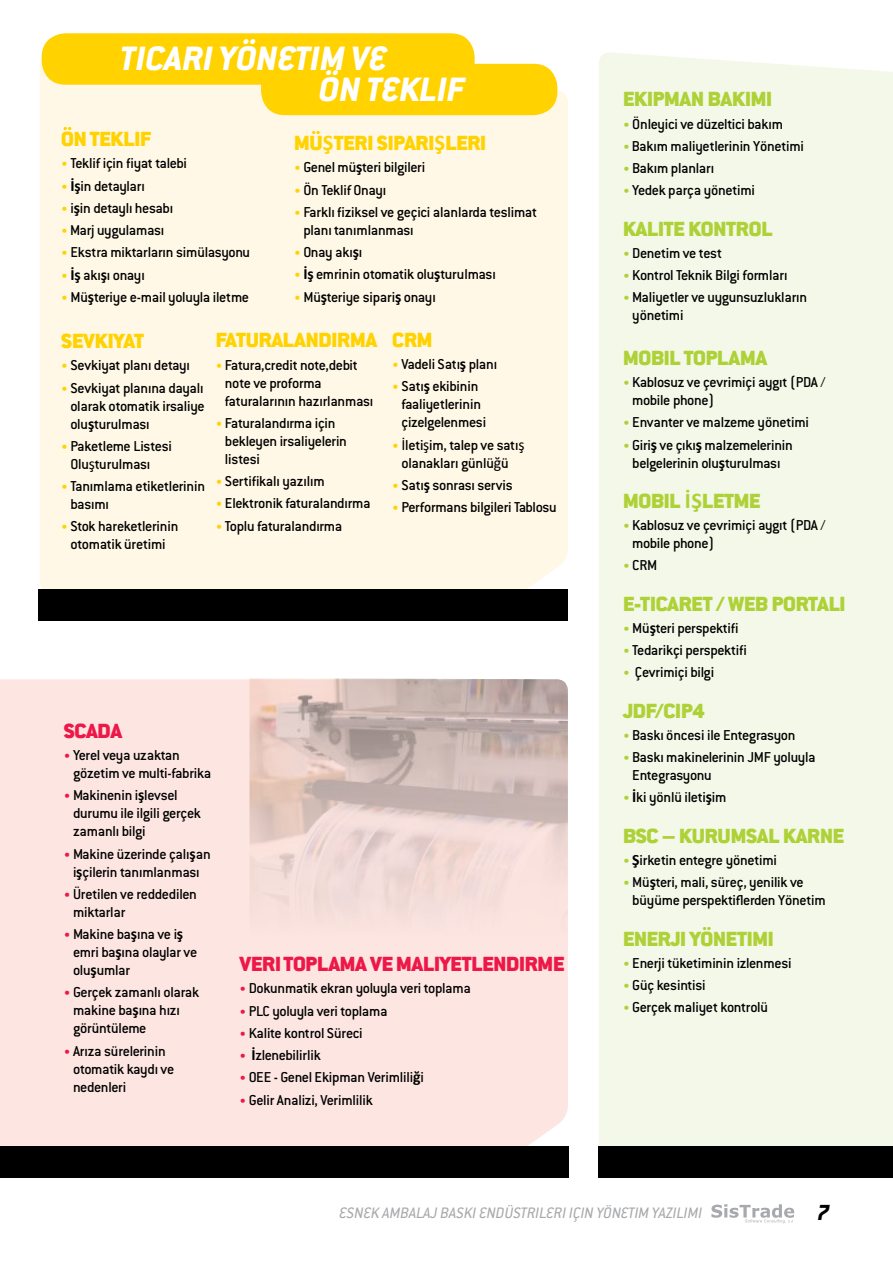
<style>
.page{position:relative;width:893px;height:1263px;background:#fff}
.page>*{position:absolute;margin:0;border:0;box-sizing:border-box;transform-origin:0 0}
.t1{font:italic 800 37.2px/30.8px "Conduit ITC Std";color:#fff}
.t2{font:italic 800 24px "Conduit ITC Std";color:#000}
.t3{font:900 22.5px "Conduit ITC Std";letter-spacing:-.01em;color:#add136}
.t4{font:900 22.5px "Conduit ITC Std";letter-spacing:-.01em;color:#ffd200}
.t5{font:900 22.5px "Conduit ITC Std";letter-spacing:-.01em;color:#ed1748}
.t6{font:italic 16.65px "Conduit ITC Std";color:#a7a9ac}
.t7{font:500 15.75px/18px "Conduit ITC Std";letter-spacing:-.02em;color:#000}
.s1{font-size:13.5px;color:#ffd200}
.s2{font-family:"Calibri";font-weight:700}
.s3{font-family:"Calibri";font-weight:400}
.s4{font-size:13.5px;color:#ed1748}
.s5{font-size:13.5px;color:#add136}
</style>
<div class="page">
<svg style="left:711px;top:1204px;width:83px;height:19px"></svg>
<div style="left:0;top:679px;width:568px;height:467px;background:#fde6e1"></div>
<img style="left:249px;top:678px;width:319px;height:259px">
<div style="left:40px;top:55px;width:528px;height:534px;background:#fff8e6"></div>
<div style="left:599px;top:52px;width:294px;height:1094px;background:#f4f8e8"></div>
<div style="left:42px;top:33px;width:433px;height:52px;background:#ffd200;border-radius:24px"></div>
<div style="left:261px;top:64px;width:296px;height:51px;background:#ffd200;border-radius:24px"></div>
<div style="left:598px;top:1146px;width:295px;height:32px;background:#000"></div>
<div style="left:38px;top:589px;width:530px;height:32px;background:#000"></div>
<div style="left:0;top:1146px;width:568px;height:32px;background:#000"></div>
<h1 class="t1" style="left:318px;top:42px;width:147px;text-indent:-199px">TICARI YÖNETIM VE<br>ÖN TEKLIF</h1>
<h3 class="t4" style="left:61px;top:127px;width:91px">ÖN TEKLIF</h3>
<p class="t7" style="left:61px;top:154px;width:127px"><span class="s1">•</span> Teklif için fiyat talebi</p>
<p class="t7" style="left:61px;top:176px;width:85px"><span class="s1">•</span> <span class="s2">İş</span>in detayları</p>
<p class="t7" style="left:61px;top:198px;width:113px"><span class="s1">•</span> i<span class="s2">ş</span>in detaylı hesabı</p>
<p class="t7" style="left:61px;top:221px;width:105px"><span class="s1">•</span> Marj uygulaması</p>
<p class="t7" style="left:61px;top:243px;width:190px"><span class="s1">•</span> Ekstra miktarların simülasyonu</p>
<p class="t7" style="left:61px;top:265px;width:85px"><span class="s1">•</span> <span class="s2">İş</span> akı<span class="s2">ş</span>ı onayı</p>
<p class="t7" style="left:61px;top:287px;width:189px"><span class="s1">•</span> Mü<span class="s2">ş</span>teriye e-mail yoluyla iletme</p>
<h3 class="t4" style="left:294px;top:131px;width:194px">MÜ<span class="s2">Ş</span>TERI SIPARI<span class="s2">Ş</span>LERI</h3>
<p class="t7" style="left:294px;top:158px;width:133px"><span class="s1">•</span> Genel mü<span class="s2">ş</span>teri bilgileri</p>
<p class="t7" style="left:294px;top:180px;width:94px"><span class="s1">•</span> Ön Teklif Onayı</p>
<p class="t7" style="left:303px;top:202px;width:235px;text-indent:-9px"><span class="s1">•</span> Farklı fiziksel ve geçici alanlarda teslimat planı tanımlanması</p>
<p class="t7" style="left:294px;top:243px;width:70px"><span class="s1">•</span> Onay akı<span class="s2">ş</span>ı</p>
<p class="t7" style="left:294px;top:265px;width:203px"><span class="s1">•</span> <span class="s2">İş</span> emrinin otomatik olu<span class="s2">ş</span>turulması</p>
<p class="t7" style="left:294px;top:287px;width:143px"><span class="s1">•</span> Mü<span class="s2">ş</span>teriye sipari<span class="s2">ş</span> onayı</p>
<h3 class="t4" style="left:61px;top:329px;width:84px">SEVKIYAT</h3>
<p class="t7" style="left:61px;top:356px;width:130px"><span class="s1">•</span> Sevkiyat planı detayı</p>
<p class="t7" style="left:70px;top:378px;width:136px;text-align:justify;text-indent:-9px"><span class="s1">•</span> Sevkiyat planına dayalı olarak otomatik irsaliye olu<span class="s2">ş</span>turulması</p>
<p class="t7" style="left:70px;top:436px;width:103px;text-indent:-9px"><span class="s1">•</span> Paketleme Listesi<br>Olu<span class="s3">ş</span>turulması</p>
<p class="t7" style="left:70px;top:477px;width:136px;text-indent:-9px"><span class="s1">•</span> Tanımlama etiketlerinin basımı</p>
<p class="t7" style="left:61px;top:517px;width:119px;text-align:center"><span class="s1">•</span> Stok hareketlerinin otomatik üretimi</p>
<h3 class="t4" style="left:216px;top:328px;width:163px">FATURALANDIRMA</h3>
<p class="t7" style="left:225px;top:355px;width:150px;text-indent:-9px"><span class="s1">•</span> Fatura,credit note,debit note ve proforma faturalarının hazırlanması</p>
<p class="t7" style="left:225px;top:413px;width:124px;text-indent:-9px"><span class="s1">•</span> Faturalandırma için bekleyen irsaliyelerin listesi</p>
<p class="t7" style="left:216px;top:472px;width:110px"><span class="s1">•</span> Sertifikalı yazılım</p>
<p class="t7" style="left:216px;top:494px;width:156px"><span class="s1">•</span> Elektronik faturalandırma</p>
<p class="t7" style="left:216px;top:516px;width:128px"><span class="s1">•</span> Toplu faturalandırma</p>
<h3 class="t4" style="left:392px;top:327px;width:42px">CRM</h3>
<p class="t7" style="left:392px;top:355px;width:106px"><span class="s1">•</span> Vadeli Satı<span class="s2">ş</span> planı</p>
<p class="t7" style="left:392px;top:377px;width:95px;text-align:center"><span class="s1">•</span> Satı<span class="s2">ş</span> ekibinin faaliyetlerinin çizelgelenmesi</p>
<p class="t7" style="left:392px;top:435px;width:134px;text-align:center"><span class="s1">•</span> <span class="s3">İ</span>leti<span class="s3">ş</span>im, talep ve satı<span class="s3">ş </span>olanakları günlü<span class="s3">ğ</span>ü</p>
<p class="t7" style="left:392px;top:476px;width:122px"><span class="s1">•</span> Satı<span class="s2">ş</span> sonrası servis</p>
<p class="t7" style="left:392px;top:498px;width:166px"><span class="s1">•</span> Performans bilgileri Tablosu</p>
<h3 class="t5" style="left:64px;top:718px;width:60px">SCADA</h3>
<p class="t7" style="left:73px;top:746px;width:140px;text-indent:-9px"><span class="s4">•</span> Yerel veya uzaktan gözetim ve multi-fabrika</p>
<p class="t7" style="left:73px;top:786px;width:129px;text-indent:-9px"><span class="s4">•</span> Makinenin i<span class="s2">ş</span>levsel durumu ile ilgili gerçek zamanlı bilgi</p>
<p class="t7" style="left:64px;top:844px;width:148px;text-align:center"><span class="s4">•</span> Makine üzerinde çalı<span class="s2">ş</span>an i<span class="s2">ş</span>çilerin tanımlanması</p>
<p class="t7" style="left:73px;top:884px;width:125px;text-indent:-9px"><span class="s4">•</span> Üretilen ve reddedilen miktarlar</p>
<p class="t7" style="left:73px;top:925px;width:126px;text-indent:-9px"><span class="s4">•</span> Makine ba<span class="s2">ş</span>ına ve i<span class="s2">ş </span>emri ba<span class="s2">ş</span>ına olaylar ve olu<span class="s2">ş</span>umlar</p>
<p class="t7" style="left:73px;top:983px;width:128px;text-indent:-9px"><span class="s4">•</span> Gerçek zamanlı olarak makine ba<span class="s2">ş</span>ına hızı görüntüleme</p>
<p class="t7" style="left:73px;top:1041px;width:103px;text-indent:-9px"><span class="s4">•</span> Arıza sürelerinin otomatik kaydı ve nedenleri</p>
<h3 class="t5" style="left:240px;top:951px;width:326px">VERI TOPLAMA VE MALIYETLENDIRME</h3>
<p class="t7" style="left:240px;top:979px;width:233px"><span class="s4">•</span> Dokunmatik ekran yoluyla veri toplama</p>
<p class="t7" style="left:240px;top:1001px;width:149px"><span class="s4">•</span> PLC yoluyla veri toplama</p>
<p class="t7" style="left:240px;top:1023px;width:125px"><span class="s4">•</span> Kalite kontrol Süreci</p>
<p class="t7" style="left:240px;top:1046px;width:83px"><span class="s4">•</span> <span class="s2">İ</span>zlenebilirlik</p>
<p class="t7" style="left:240px;top:1068px;width:186px"><span class="s4">•</span> OEE - Genel Ekipman Verimlili<span class="s2">ğ</span>i</p>
<p class="t7" style="left:240px;top:1090px;width:135px"><span class="s4">•</span> Gelir Analizi, Verimlilik</p>
<h3 class="t3" style="left:623px;top:87px;width:151px">EKIPMAN BAKIMI</h3>
<p class="t7" style="left:623px;top:114px;width:161px"><span class="s5">•</span> Önleyici ve düzeltici bakım</p>
<p class="t7" style="left:623px;top:136px;width:182px"><span class="s5">•</span> Bakım maliyetlerinin Yönetimi</p>
<p class="t7" style="left:623px;top:159px;width:93px"><span class="s5">•</span> Bakım planları</p>
<p class="t7" style="left:623px;top:181px;width:134px"><span class="s5">•</span> Yedek parça yönetimi</p>
<h3 class="t3" style="left:623px;top:216px;width:151px">KALITE KONTROL</h3>
<p class="t7" style="left:623px;top:243px;width:100px"><span class="s5">•</span> Denetim ve test</p>
<p class="t7" style="left:623px;top:266px;width:166px"><span class="s5">•</span> Kontrol Teknik Bilgi formları</p>
<p class="t7" style="left:632px;top:288px;width:176px;text-indent:-9px"><span class="s5">•</span> Maliyetler ve uygunsuzlukların yönetimi</p>
<h3 class="t3" style="left:623px;top:345px;width:146px">MOBIL TOPLAMA</h3>
<p class="t7" style="left:632px;top:373px;width:195px;text-indent:-9px"><span class="s5">•</span> Kablosuz ve çevrimiçi aygıt (PDA / mobile phone)</p>
<p class="t7" style="left:623px;top:413px;width:187px"><span class="s5">•</span> Envanter ve malzeme yönetimi</p>
<p class="t7" style="left:623px;top:435px;width:171px;text-align:center"><span class="s5">•</span> Giri<span class="s2">ş</span> ve çıkı<span class="s2">ş</span> malzemelerinin belgelerinin olu<span class="s2">ş</span>turulması</p>
<h3 class="t3" style="left:623px;top:488px;width:139px">MOBIL <span class="s2">İŞ</span>LETME</h3>
<p class="t7" style="left:632px;top:516px;width:195px;text-indent:-9px"><span class="s5">•</span> Kablosuz ve çevrimiçi aygıt (PDA / mobile phone)</p>
<p class="t7" style="left:623px;top:556px;width:36px"><span class="s5">•</span> CRM</p>
<h3 class="t3" style="left:623px;top:591px;width:224px">E-TICARET / WEB PORTALI</h3>
<p class="t7" style="left:623px;top:618px;width:117px"><span class="s5">•</span> Mü<span class="s2">ş</span>teri perspektifi</p>
<p class="t7" style="left:623px;top:641px;width:125px"><span class="s5">•</span> Tedarikçi perspektifi</p>
<p class="t7" style="left:623px;top:663px;width:93px"><span class="s5">•</span> Çevrimiçi bilgi</p>
<h3 class="t3" style="left:623px;top:698px;width:83px">JDF/CIP4</h3>
<p class="t7" style="left:623px;top:725px;width:174px"><span class="s5">•</span> Baskı öncesi ile Entegrasyon</p>
<p class="t7" style="left:632px;top:748px;width:185px;text-indent:-9px"><span class="s5">•</span> Baskı makinelerinin JMF yoluyla<br>Entegrasyonu</p>
<p class="t7" style="left:623px;top:788px;width:105px"><span class="s5">•</span> <span class="s2">İ</span>ki yönlü ileti<span class="s2">ş</span>im</p>
<h3 class="t3" style="left:623px;top:823px;width:223px">BSC – KURUMSAL KARNE</h3>
<p class="t7" style="left:623px;top:851px;width:155px"><span class="s5">•</span> <span class="s2">Ş</span>irketin entegre yönetimi</p>
<p class="t7" style="left:632px;top:873px;width:195px;text-indent:-9px"><span class="s5">•</span> Mü<span class="s2">ş</span>teri, mali, süreç, yenilik ve büyüme perspektiflerden Yönetim</p>
<h3 class="t3" style="left:623px;top:926px;width:152px">ENERJI YÖNETIMI</h3>
<p class="t7" style="left:623px;top:953px;width:170px"><span class="s5">•</span> Enerji tüketiminin izlenmesi</p>
<p class="t7" style="left:623px;top:976px;width:84px"><span class="s5">•</span> Güç kesintisi</p>
<p class="t7" style="left:623px;top:998px;width:147px"><span class="s5">•</span> Gerçek maliyet kontrolü</p>
<p class="t6" style="left:339px;top:1202px;width:364px">ESNEK AMBALAJ BASKI ENDÜSTRILERI IÇIN YÖNETIM YAZILIMI</p>
<h2 class="t2" style="left:817px;top:1198px;width:14px">7</h2>
</div>
